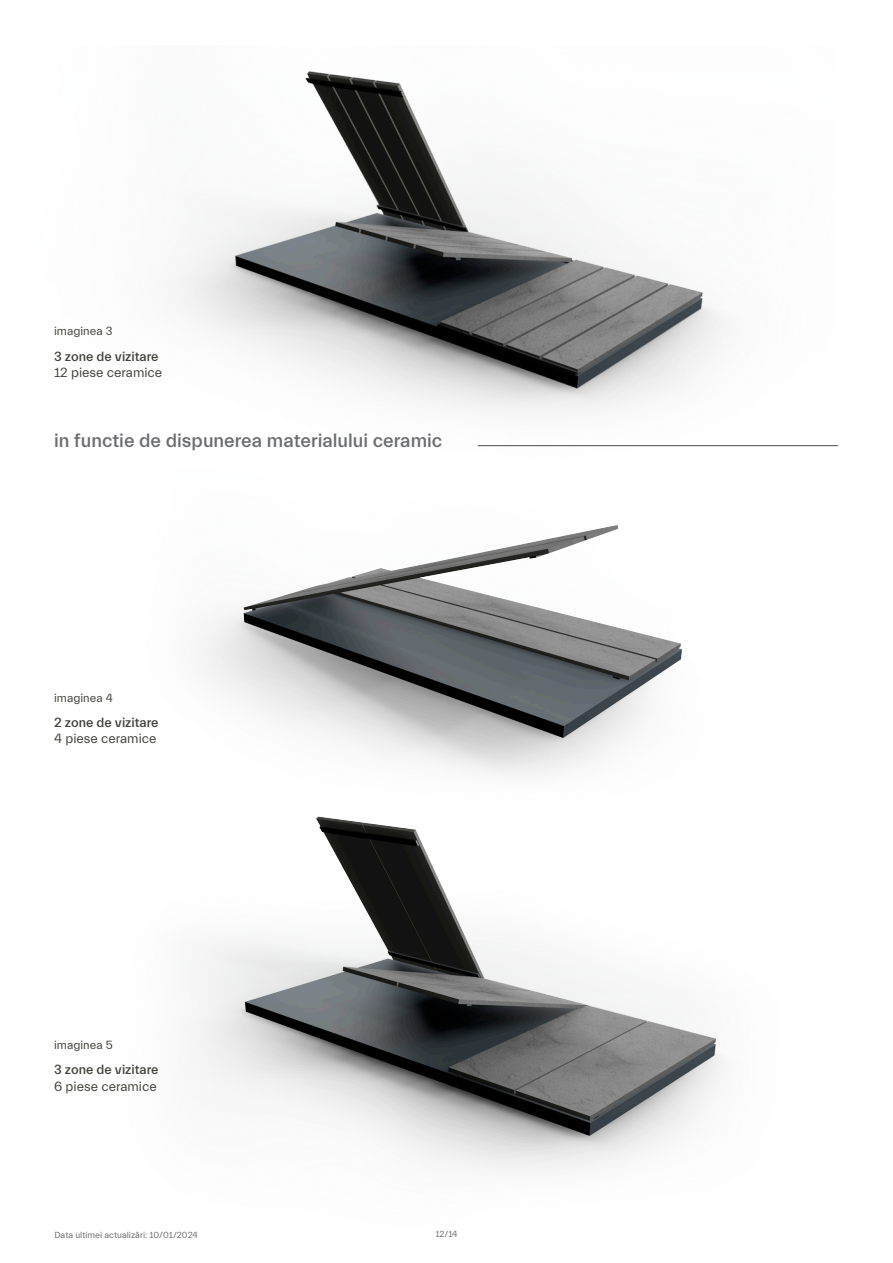
<style>
.page{position:relative;width:893px;height:1263px;background:#fff}
.page>*{position:absolute;margin:0;border:0;box-sizing:border-box;transform-origin:0 0}
.t1{font:500 19.5px "Everett";color:#6c6d70}
.t2{font:500 13.5px "Everett";color:#42423d}
.t3{font:13.5px "Everett";color:#42423d}
.t4{font:12px "Everett";color:#42423d}
.t5{font:9px "Everett";color:#6c6d70}
</style>
<div class="page">
<img style="left:173px;top:71px;width:659px;height:376px">
<img style="left:173px;top:428px;width:633px;height:347px">
<img style="left:192px;top:816px;width:531px;height:354px">
<hr style="left:478px;top:445px;width:360px;height:1px;background:#4b4c4d">
<p class="t4" style="left:54px;top:325px;width:60px">imaginea 3</p>
<p class="t2" style="left:54px;top:349px;width:106px">3 zone de vizitare</p>
<p class="t3" style="left:54px;top:365px;width:110px">12 piese ceramice</p>
<h1 class="t1" style="left:54px;top:430px;width:390px">in functie de dispunerea materialului ceramic</h1>
<p class="t4" style="left:54px;top:691px;width:60px">imaginea 4</p>
<p class="t2" style="left:54px;top:715px;width:106px">2 zone de vizitare</p>
<p class="t3" style="left:54px;top:731px;width:104px">4 piese ceramice</p>
<p class="t4" style="left:54px;top:1038px;width:60px">imaginea 5</p>
<p class="t2" style="left:54px;top:1062px;width:106px">3 zone de vizitare</p>
<p class="t3" style="left:54px;top:1079px;width:104px">6 piese ceramice</p>
<p class="t5" style="left:54px;top:1230px;width:145px">Data ultimei actualizări: 10/01/2024</p>
<p class="t5" style="left:435px;top:1229px;width:24px">12/14</p>
</div>
